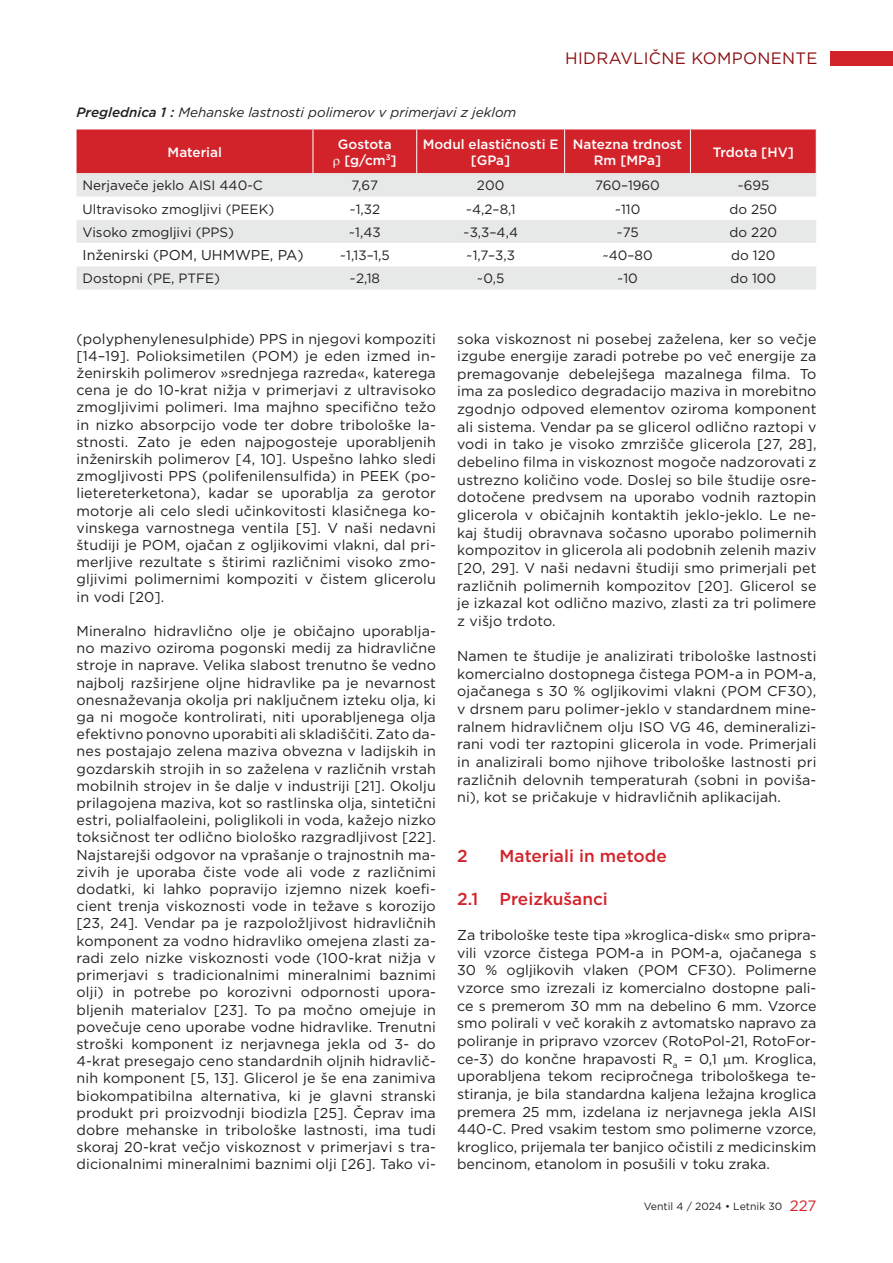
<style>
.page{position:relative;width:893px;height:1263px;background:#fff}
.page>*{position:absolute;margin:0;border:0;box-sizing:border-box;transform-origin:0 0}
.t1{font:500 17.25px "Gotham";color:#d2232a}
.t2{font:16.5px "Gotham";letter-spacing:.02em;color:#8b0e11}
.t3{font:15px "Gotham";color:#d2232a}
.t4{font:14.25px/17.2px "Gotham";letter-spacing:.01em;color:#231f20;text-align:justify}
.t5{font:13.5px "Gotham";color:#231f20}
.t6{font:500 13.5px/16.2px "Gotham";color:#fff;text-align:center}
.t7{font:italic 13.5px "Gotham";color:#231f20}
.t8{font:10.5px "Gotham";color:#231f20}
.s1{font-weight:500}
</style>
<div class="page">
<div style="left:831px;top:51px;width:62px;height:14px;background:#d2232a"></div>
<div style="left:77px;top:173px;width:739px;height:117px;background:#e7e8e8"></div>
<svg style="left:77px;top:197px;width:739px;height:69px"></svg>
<div style="left:77px;top:129px;width:739px;height:44px;background:#d2232a"></div>
<p class="t2" style="left:565px;top:48px;width:254px">HIDRAVLIČNE KOMPONENTE</p>
<p class="t7" style="left:77px;top:104px;width:441px"><span class="s1">Preglednica 1 :</span> Mehanske lastnosti polimerov v primerjavi z jeklom</p>
<p class="t6" style="left:168px;top:144px;width:56px">Material</p>
<p class="t6" style="left:338px;top:136px;width:60px">Gostota [g/cm<sup>3</sup>]</p>
<p class="t6" style="left:423px;top:136px;width:137px">Modul elastičnosti E [GPa]</p>
<p class="t6" style="left:573px;top:136px;width:111px">Natezna trdnost<br>Rm [MPa]</p>
<p class="t6" style="left:713px;top:144px;width:83px">Trdota [HV]</p>
<p class="t5" style="left:83px;top:177px;width:182px">Nerjaveče jeklo AISI 440-C</p>
<p class="t5" style="left:352px;top:177px;width:28px">7,67</p>
<p class="t5" style="left:477px;top:177px;width:29px">200</p>
<p class="t5" style="left:595px;top:177px;width:66px">760–1960</p>
<p class="t5" style="left:737px;top:177px;width:33px">~695</p>
<p class="t5" style="left:83px;top:200px;width:193px">Ultravisoko zmogljivi (PEEK)</p>
<p class="t5" style="left:349px;top:200px;width:32px">~1,32</p>
<p class="t5" style="left:466px;top:200px;width:51px">~4,2–8,1</p>
<p class="t5" style="left:615px;top:200px;width:27px">~110</p>
<p class="t5" style="left:729px;top:200px;width:49px">do 250</p>
<p class="t5" style="left:83px;top:223px;width:153px">Visoko zmogljivi (PPS)</p>
<p class="t5" style="left:349px;top:223px;width:33px">~1,43</p>
<p class="t5" style="left:463px;top:223px;width:56px">~3,3–4,4</p>
<p class="t5" style="left:616px;top:223px;width:24px">~75</p>
<p class="t5" style="left:730px;top:223px;width:49px">do 220</p>
<p class="t4" style="left:83px;top:246px;width:223px">Inženirski (POM, UHMWPE, PA)</p>
<p class="t5" style="left:340px;top:247px;width:52px">~1,13–1,5</p>
<p class="t5" style="left:466px;top:247px;width:50px">~1,7–3,3</p>
<p class="t5" style="left:602px;top:247px;width:52px">~40–80</p>
<p class="t5" style="left:731px;top:247px;width:46px">do 120</p>
<p class="t5" style="left:83px;top:270px;width:139px">Dostopni (PE, PTFE)</p>
<p class="t5" style="left:350px;top:270px;width:32px">~2,18</p>
<p class="t5" style="left:477px;top:270px;width:29px">~0,5</p>
<p class="t5" style="left:617px;top:270px;width:22px">~10</p>
<p class="t5" style="left:730px;top:270px;width:47px">do 100</p>
<p class="t4" style="left:77px;top:330px;width:361px">(polyphenylenesulphide) PPS in njegovi kompoziti [14–19]. Polioksimetilen (POM) je eden izmed in&shy;ženirskih polimerov »srednjega razreda«, katerega cena je do 10-krat nižja v primerjavi z ultravisoko zmogljivimi polimeri. Ima majhno specifično težo in nizko absorpcijo vode ter dobre tribološke la&shy;stnosti. Zato je eden najpogosteje uporabljenih inženirskih polimerov [4, 10]. Uspešno lahko sledi zmogljivosti PPS (polifenilensulfida) in PEEK (po&shy;lietereterketona), kadar se uporablja za gerotor motorje ali celo sledi učinkovitosti klasičnega ko&shy;vinskega varnostnega ventila [5]. V naši nedavni študiji je POM, ojačan z ogljikovimi vlakni, dal pri&shy;merljive rezultate s štirimi različnimi visoko zmo&shy;gljivimi polimernimi kompoziti v čistem glicerolu in vodi [20].</p>
<p class="t4" style="left:77px;top:622px;width:361px">Mineralno hidravlično olje je običajno uporablja&shy;no mazivo oziroma pogonski medij za hidravlične stroje in naprave. Velika slabost trenutno še vedno najbolj razširjene oljne hidravlike pa je nevarnost onesnaževanja okolja pri naključnem izteku olja, ki ga ni mogoče kontrolirati, niti uporabljenega olja efektivno ponovno uporabiti ali skladiščiti. Zato da&shy;nes postajajo zelena maziva obvezna v ladijskih in gozdarskih strojih in so zaželena v različnih vrstah mobilnih strojev in še dalje v industriji [21]. Okolju prilagojena maziva, kot so rastlinska olja, sintetični estri, polialfaoleini, poliglikoli in voda, kažejo nizko toksičnost ter odlično biološko razgradljivost [22].<br>Najstarejši odgovor na vprašanje o trajnostnih ma&shy;zivih je uporaba čiste vode ali vode z različnimi dodatki, ki lahko popravijo izjemno nizek koefi&shy;cient trenja viskoznosti vode in težave s korozijo [23, 24]. Vendar pa je razpoložljivost hidravličnih komponent za vodno hidravliko omejena zlasti za&shy;radi zelo nizke viskoznosti vode (100-krat nižja v primerjavi s tradicionalnimi mineralnimi baznimi olji) in potrebe po korozivni odpornosti upora&shy;bljenih materialov [23]. To pa močno omejuje in povečuje ceno uporabe vodne hidravlike. Trenutni stroški komponent iz nerjavnega jekla od 3- do 4-krat presegajo ceno standardnih oljnih hidravlič&shy;nih komponent [5, 13]. Glicerol je še ena zanimiva biokompatibilna alternativa, ki je glavni stranski produkt pri proizvodnji biodizla [25]. Čeprav ima dobre mehanske in tribološke lastnosti, ima tudi skoraj 20-krat večjo viskoznost v primerjavi s tra&shy;dicionalnimi mineralnimi baznimi olji [26]. Tako vi-</p>
<p class="t4" style="left:457px;top:329px;width:361px;line-height:17.7px">soka viskoznost ni posebej zaželena, ker so večje izgube energije zaradi potrebe po več energije za premagovanje debelejšega mazalnega filma. To ima za posledico degradacijo maziva in morebitno zgodnjo odpoved elementov oziroma komponent ali sistema. Vendar pa se glicerol odlično raztopi v vodi in tako je visoko zmrzišče glicerola [27, 28], debelino filma in viskoznost mogoče nadzorovati z ustrezno količino vode. Doslej so bile študije osre&shy;dotočene predvsem na uporabo vodnih raztopin glicerola v običajnih kontaktih jeklo-jeklo. Le ne&shy;kaj študij obravnava sočasno uporabo polimernih kompozitov in glicerola ali podobnih zelenih maziv [20, 29]. V naši nedavni študiji smo primerjali pet različnih polimernih kompozitov [20]. Glicerol se je izkazal kot odlično mazivo, zlasti za tri polimere z višjo trdoto.</p>
<p class="t4" style="left:457px;top:647px;width:361px;line-height:17.7px">Namen te študije je analizirati tribološke lastnosti komercialno dostopnega čistega POM-a in POM-a, ojačanega s 30 % ogljikovimi vlakni (POM CF30), v drsnem paru polimer-jeklo v standardnem mine&shy;ralnem hidravličnem olju ISO VG 46, demineralizi&shy;rani vodi ter raztopini glicerola in vode. Primerjali in analizirali bomo njihove tribološke lastnosti pri različnih delovnih temperaturah (sobni in poviša&shy;ni), kot se pričakuje v hidravličnih aplikacijah.</p>
<p class="t1" style="left:457px;top:845px;width:12px">2</p>
<p class="t1" style="left:500px;top:845px;width:169px">Materiali in metode</p>
<p class="t1" style="left:457px;top:887px;width:152px">2.1 Preizkušanci</p>
<p class="t4" style="left:457px;top:926px;width:361px;line-height:17.7px">Za tribološke teste tipa »kroglica-disk« smo pripra&shy;vili vzorce čistega POM-a in POM-a, ojačanega s 30 % ogljikovih vlaken (POM CF30). Polimerne vzorce smo izrezali iz komercialno dostopne pali&shy;ce s premerom 30 mm na debelino 6 mm. Vzorce smo polirali v več korakih z avtomatsko napravo za poliranje in pripravo vzorcev (RotoPol-21, RotoFor&shy;ce-3) do končne hrapavosti R<sub>a</sub> = 0,1 m. Kroglica, uporabljena tekom recipročnega tribološkega te&shy;stiranja, je bila standardna kaljena ležajna kroglica premera 25 mm, izdelana iz nerjavnega jekla AISI 440-C. Pred vsakim testom smo polimerne vzorce, kroglico, prijemala ter banjico očistili z medicinskim bencinom, etanolom in posušili v toku zraka.</p>
<p class="t8" style="left:644px;top:1199px;width:140px">Ventil 4 / 2024 • Letnik 30</p>
<p class="t3" style="left:790px;top:1196px;width:28px">227</p>
</div>
